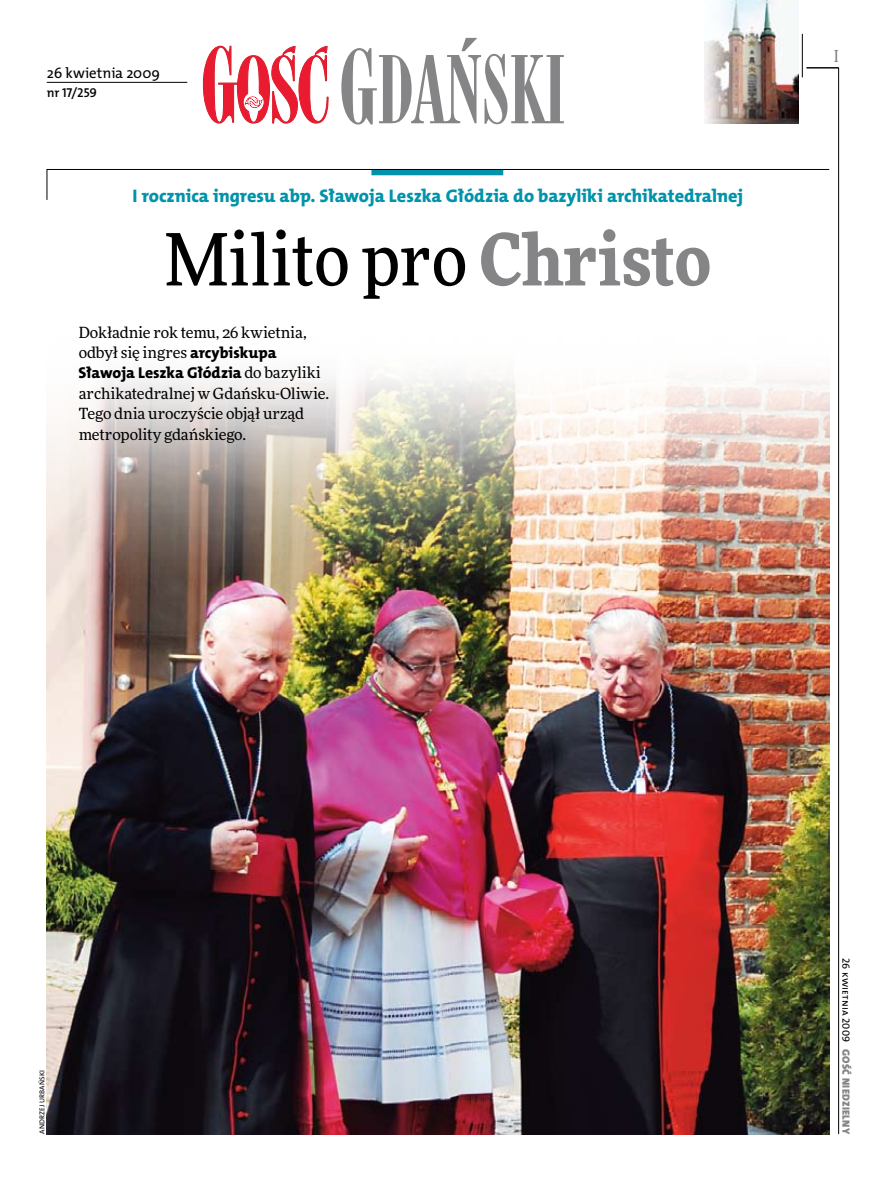
<style>
.page{position:relative;width:893px;height:1191px;background:#fff}
.page>*{position:absolute;margin:0;border:0;box-sizing:border-box;transform-origin:0 0}
.t1{font:500 72px "Freeday Narrow";color:#000}
.t2{font:18.3px "The Mix HP8 Ex Bld";color:#0093aa}
.t3{font:500 16.5px "Freeday Narrow";color:#858486;scale:.9 1}
.t4{font:15.75px "The Mix HP8 Ex Bld";color:#000}
.t5{font:15.45px/20.4px "Freeday News";letter-spacing:-.005em;color:#000}
.t6{font:14.85px "The Mix HP5 Plain";color:#000}
.t7{font:12.9px "The Mix HP6 Se Bld";letter-spacing:-.005em;color:#000}
.t8{font:10.5px "The Mix HP9 Blk";letter-spacing:.025em;color:#858486}
.t9{font:10.5px "The Mix HP5 Plain";letter-spacing:.02em;color:#000}
.t10{font:7.2px "The Mix HP5 Plain";letter-spacing:.015em;color:#000}
.s1{font-weight:900;color:#858486}
.s2{font-family:"The Mix HP8 Ex Bld";font-size:15.75px}
.s3{font-family:"Freeday News";font-size:15.45px}
</style>
<div class="page">
<hr style="left:838px;top:68px;width:1px;height:1066px;background:#000">
<hr style="left:802px;top:34px;width:1px;height:43px;background:#000">
<svg style="left:203px;top:46px;width:126px;height:77px"></svg>
<svg style="left:341px;top:38px;width:223px;height:86px"></svg>
<img style="left:705px;top:0;width:93px;height:123px">
<hr style="left:806px;top:68px;width:33px;height:1px;background:#000">
<hr style="left:47px;top:82px;width:140px;height:1px;background:#000">
<svg style="left:47px;top:169px;width:783px;height:31px"></svg>
<img style="left:47px;top:378px;width:782px;height:756px">
<p class="t6" style="left:47px;top:63px;width:115px">26 kwietnia 2009</p>
<p class="t7" style="left:47px;top:85px;width:52px">nr 17/259</p>
<p class="t2" style="left:133px;top:184px;width:612px">I rocznica ingresu abp. Sławoja Leszka Głódzia do bazyliki archikatedralnej</p>
<h1 class="t1" style="left:165px;top:215px;width:548px">Milito pro <span class="s1">Christo</span></h1>
<p class="t5" style="left:79px;top:322px;width:230px">Dokładnie rok temu, 26 kwietnia, odbył się ingres <span class="s2">arcybiskupa</span></p>
<p class="t4" style="left:79px;top:363px;width:244px">Sławoja Leszka Głódzia <span class="s3">do bazyliki</span></p>
<p class="t5" style="left:79px;top:383px;width:252px">archikatedralnej w Gdańsku-Oliwie.<br>Tego dnia uroczyście objął urząd metropolity gdańskiego.</p>
<p class="t3" style="left:834px;top:46px;width:6px">I</p>
<p class="t10" style="left:38px;top:1134px;width:65px;rotate:-90deg">andrzej urbański</p>
<p class="t9" style="left:853px;top:957px;width:86px;rotate:90deg">26 kwietnia 2009</p>
<p class="t8" style="left:853px;top:1049px;width:86px;rotate:90deg">Gość Niedzielny</p>
</div>
